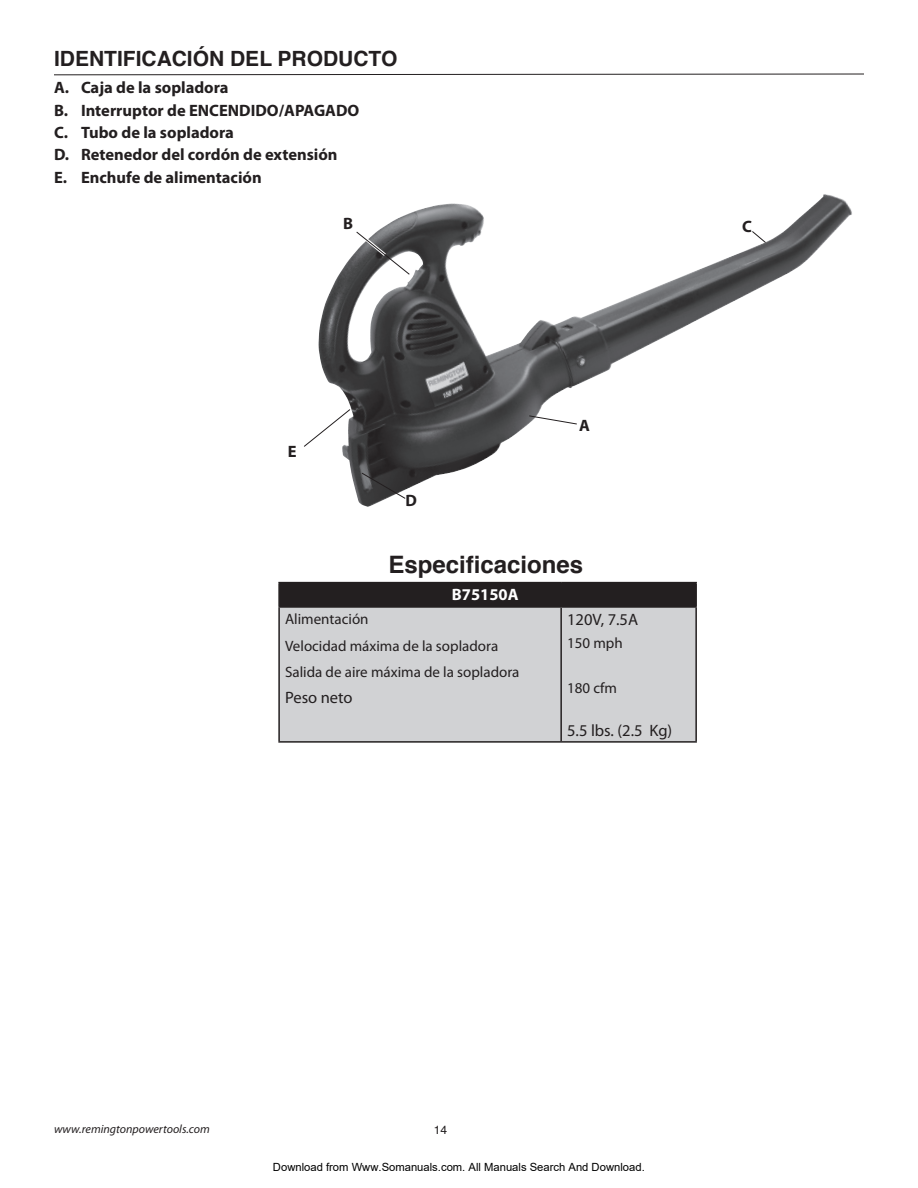
<style>
.page{position:relative;width:918px;height:1188px;background:#fff}
.page>*{position:absolute;margin:0;border:0;box-sizing:border-box;transform-origin:0 0}
.t1{font:700 24px "Helvetica";color:#231f20}
.t2{font:700 21px "Helvetica";color:#231f20}
.t3{font:700 16.5px/22.4px "Myriad Pro";color:#231f20}
.t4{font:16.5px "Myriad Pro";color:#231f20}
.t5{font:700 16.5px "Myriad Pro";color:#fff}
.t6{font:15px/26.4px "Myriad Pro";color:#231f20}
.t7{font:italic 12px "Myriad Pro";color:#231f20}
.t8{font:12px "Helvetica";color:#231f20}
.t9{font:11.25px "Arial";color:#000}
</style>
<div class="page">
<svg style="left:54px;top:73px;width:810px;height:3px"></svg>
<div style="left:280px;top:583px;width:415px;height:23px;background:#231f20"></div>
<div style="left:280px;top:608px;width:415px;height:133px;background:#d1d2d4"></div>
<hr style="left:278px;top:582px;width:283px;height:1px;background:#231f20">
<hr style="left:278px;top:583px;width:2px;height:23px;background:#231f20">
<hr style="left:561px;top:582px;width:136px;height:1px;background:#231f20">
<hr style="left:560px;top:583px;width:2px;height:23px;background:#231f20">
<hr style="left:695px;top:583px;width:2px;height:23px;background:#231f20">
<hr style="left:278px;top:606px;width:283px;height:2px;background:#231f20">
<hr style="left:278px;top:608px;width:2px;height:133px;background:#231f20">
<hr style="left:561px;top:606px;width:136px;height:2px;background:#231f20">
<hr style="left:560px;top:608px;width:2px;height:133px;background:#231f20">
<hr style="left:695px;top:608px;width:2px;height:133px;background:#231f20">
<hr style="left:278px;top:741px;width:419px;height:2px;background:#231f20">
<img style="left:318px;top:194px;width:534px;height:313px">
<svg style="left:528px;top:415px;width:50px;height:10px"></svg>
<svg style="left:751px;top:230px;width:16px;height:14px"></svg>
<svg style="left:361px;top:472px;width:45px;height:27px"></svg>
<svg style="left:304px;top:408px;width:47px;height:40px"></svg>
<svg style="left:356px;top:231px;width:54px;height:44px"></svg>
<p class="t2" style="left:54px;top:50px;width:345px">IDENTIFICACIÓN DEL PRODUCTO</p>
<p class="t3" style="left:54px;top:78px;width:307px">A. Caja de la sopladora<br>B. Interruptor de ENCENDIDO/APAGADO<br>C. Tubo de la sopladora<br>D. Retenedor del cordón de extensión<br>E. Enchufe de alimentación</p>
<p class="t3" style="left:343px;top:214px;width:11px">B</p>
<p class="t3" style="left:742px;top:217px;width:11px">C</p>
<p class="t3" style="left:288px;top:441px;width:10px">E</p>
<p class="t3" style="left:405px;top:491px;width:13px">D</p>
<p class="t3" style="left:579px;top:416px;width:12px">A</p>
<h1 class="t1" style="left:388px;top:555px;width:196px">Especificaciones</h1>
<p class="t5" style="left:452px;top:588px;width:68px">B75150A</p>
<p class="t6" style="left:285px;top:607px;width:236px">Alimentación<br>Velocidad máxima de la sopladora<br>Salida de aire máxima de la sopladora</p>
<p class="t4" style="left:285px;top:692px;width:69px">Peso neto</p>
<p class="t4" style="left:567px;top:614px;width:73px">120V, 7.5A</p>
<p class="t6" style="left:567px;top:631px;width:57px">150 mph</p>
<p class="t6" style="left:567px;top:676px;width:51px">180 cfm</p>
<p class="t4" style="left:567px;top:724px;width:107px">5.5 lbs. (2.5 Kg)</p>
<p class="t7" style="left:54px;top:1124px;width:157px">www.remingtonpowertools.com</p>
<p class="t8" style="left:434px;top:1124px;width:15px">14</p>
<p class="t9" style="left:273px;top:1160px;width:373px">Download from Www.Somanuals.com. All Manuals Search And Download.</p>
</div>
